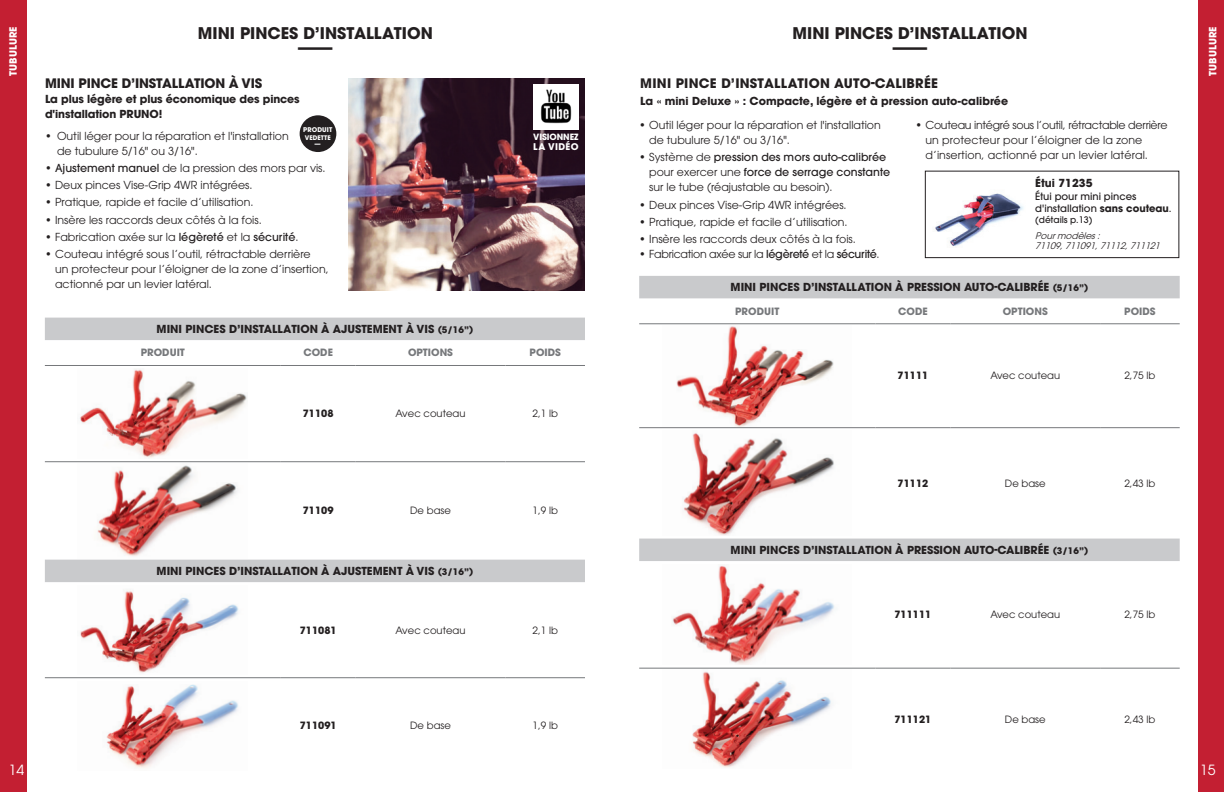
<style>
.page{position:relative;width:1224px;height:792px;background:#fff}
.page>*{position:absolute;margin:0;border:0;box-sizing:border-box;transform-origin:0 0}
.t1{font:37px "ITC Avant Garde Std";color:#231f20}
.t2{font:700 16px "ITC Avant Garde Std";color:#231f20}
.t3{font:14px "ITC Avant Garde Std";color:#fff}
.t4{font:700 13px "ITC Avant Garde Std";letter-spacing:.015em;color:#231f20}
.t5{font:700 13px "ITC Avant Garde Std";letter-spacing:-.01em;color:#231f20}
.t6{font:11px/15px "ITC Avant Garde Std";color:#231f20}
.t7{font:700 11px/15px "ITC Avant Garde Std";color:#231f20}
.t8{font:11px "ITC Avant Garde Std";letter-spacing:-.025em;color:#231f20}
.t9{font:10px "ITC Avant Garde Std";color:#231f20}
.t10{font:700 10px "ITC Avant Garde Std";color:#76787b}
.t11{font:700 10px "ITC Avant Garde Std";color:#231f20}
.t12{font:500 10px/12px "Avant Garde";color:#231f20}
.t13{font:700 10px "ITC Avant Garde Std";color:#fff}
.t14{font:700 9.2px "ITC Avant Garde Std";letter-spacing:.035em;color:#fff}
.t15{font:italic 9px/10.8px "ITC Avant Garde Std";color:#231f20}
.t16{font:500 9px "Avant Garde";color:#231f20}
.t17{font:700 8.6px "ITC Avant Garde Std";letter-spacing:-.01em;color:#fff}
.t18{font:700 6.5px "ITC Avant Garde Std";letter-spacing:.01em;color:#fff}
.t19{font:700 6.3px/5.8px "ITC Avant Garde Std";letter-spacing:.01em;color:#fff;text-align:center}
.s1{font-family:"Avant Garde";font-weight:500}
.s2{font-family:"ITC Avant Garde Std";font-weight:700}
.s3{font-size:9px}
</style>
<div class="page">
<div style="left:0;top:0;width:27px;height:792px;background:#c31f32"></div>
<div style="left:1198px;top:0;width:26px;height:792px;background:#c31f32"></div>
<img style="left:348px;top:78px;width:237px;height:212px">
<svg style="left:45px;top:318px;width:540px;height:264px"></svg>
<hr style="left:45px;top:365px;width:236px;height:1px;background:#76787b">
<hr style="left:281px;top:365px;width:75px;height:1px;background:#76787b">
<hr style="left:356px;top:365px;width:149px;height:1px;background:#76787b">
<hr style="left:505px;top:365px;width:80px;height:1px;background:#76787b">
<hr style="left:45px;top:462px;width:236px;height:1px;background:#76787b">
<hr style="left:281px;top:462px;width:75px;height:1px;background:#76787b">
<hr style="left:356px;top:462px;width:149px;height:1px;background:#76787b">
<hr style="left:505px;top:462px;width:80px;height:1px;background:#76787b">
<hr style="left:45px;top:678px;width:236px;height:1px;background:#76787b">
<hr style="left:281px;top:678px;width:75px;height:1px;background:#76787b">
<hr style="left:356px;top:678px;width:149px;height:1px;background:#76787b">
<hr style="left:505px;top:678px;width:80px;height:1px;background:#76787b">
<img style="left:78px;top:369px;width:170px;height:90px">
<img style="left:78px;top:463px;width:170px;height:95px">
<img style="left:80px;top:591px;width:159px;height:82px">
<img style="left:106px;top:684px;width:133px;height:85px">
<div style="left:533px;top:84px;width:46px;height:45px;background:#fff"></div>
<img style="left:540px;top:89px;width:32px;height:35px">
<div style="left:300px;top:115px;width:36px;height:37px;background:#231f20;border-radius:50%"></div>
<svg style="left:639px;top:276px;width:541px;height:285px"></svg>
<hr style="left:639px;top:324px;width:237px;height:1px;background:#76787b">
<hr style="left:876px;top:324px;width:74px;height:1px;background:#76787b">
<hr style="left:950px;top:324px;width:150px;height:1px;background:#76787b">
<hr style="left:1100px;top:324px;width:80px;height:1px;background:#76787b">
<hr style="left:639px;top:428px;width:237px;height:1px;background:#76787b">
<hr style="left:876px;top:428px;width:74px;height:1px;background:#76787b">
<hr style="left:950px;top:428px;width:150px;height:1px;background:#76787b">
<hr style="left:1100px;top:428px;width:80px;height:1px;background:#76787b">
<hr style="left:639px;top:668px;width:237px;height:1px;background:#76787b">
<hr style="left:876px;top:668px;width:74px;height:1px;background:#76787b">
<hr style="left:950px;top:668px;width:150px;height:1px;background:#76787b">
<hr style="left:1100px;top:668px;width:80px;height:1px;background:#76787b">
<img style="left:663px;top:325px;width:189px;height:101px">
<img style="left:663px;top:431px;width:189px;height:105px">
<img style="left:672px;top:565px;width:163px;height:99px">
<img style="left:692px;top:671px;width:139px;height:97px">
<div style="left:925px;top:171px;width:254px;height:87px;border:1px solid #231f20"></div>
<img style="left:935px;top:193px;width:89px;height:54px">
<p class="t13" style="left:6px;top:76px;width:51px;rotate:-90deg">TUBULURE</p>
<p class="t2" style="left:793px;top:22px;width:236px">MINI PINCES D’INSTALLATION</p>
<p class="t2" style="left:198px;top:22px;width:236px">MINI PINCES D’INSTALLATION</p>
<p class="t1" style="left:297px;top:22px;width:38px">—</p>
<p class="t1" style="left:892px;top:22px;width:38px">—</p>
<p class="t4" style="left:640px;top:75px;width:299px">MINI PINCE D’INSTALLATION AUTO-CALIBRÉE</p>
<p class="t7" style="left:640px;top:94px;width:369px">La « mini Deluxe » : Compacte, légère et à pression auto-calibrée</p>
<p class="t6" style="left:649px;top:118px;width:233px;text-indent:-10px">• Outil léger pour la réparation et l'installation de tubulure 5/16" ou 3/16".</p>
<p class="t6" style="left:649px;top:150px;width:242px;text-indent:-10px">• Système de <span class="s1">pression des mors auto-calibrée </span>pour exercer une <span class="s1">force de serrage constante </span>sur le tube (réajustable au besoin).</p>
<p class="t6" style="left:639px;top:197px;width:209px">• Deux pinces Vise-Grip 4WR intégrées.</p>
<p class="t6" style="left:639px;top:214px;width:210px">• Pratique, rapide et facile d’utilisation.</p>
<p class="t6" style="left:639px;top:231px;width:218px">• Insère les raccords deux côtés à la fois.</p>
<p class="t8" style="left:639px;top:247px;width:242px">• Fabrication axée sur la <span class="s1">légèreté</span> et la <span class="s1">sécurité</span>.</p>
<p class="t5" style="left:45px;top:75px;width:219px">MINI PINCE D’INSTALLATION À VIS</p>
<p class="t7" style="left:45px;top:91px;width:256px">La plus légère et plus économique des pinces d'installation PRUNO!</p>
<p class="t6" style="left:57px;top:128px;width:233px;text-indent:-12px">• Outil léger pour la réparation et l'installation de tubulure 5/16" ou 3/16".</p>
<p class="t6" style="left:45px;top:160px;width:282px">• <span class="s1">Ajustement manuel</span> de la pression des mors par vis.</p>
<p class="t6" style="left:45px;top:178px;width:209px">• Deux pinces Vise-Grip 4WR intégrées.</p>
<p class="t6" style="left:45px;top:195px;width:210px">• Pratique, rapide et facile d’utilisation.</p>
<p class="t6" style="left:45px;top:212px;width:218px">• Insère les raccords deux côtés à la fois.</p>
<p class="t6" style="left:45px;top:229px;width:255px">• Fabrication axée sur la <span class="s1">légèreté</span> et la <span class="s1">sécurité</span>.</p>
<p class="t6" style="left:55px;top:246px;width:275px;text-indent:-10px">• Couteau intégré sous l’outil, rétractable derrière<br>un protecteur pour l’éloigner de la zone d’insertion, actionné par un levier latéral.</p>
<p class="t6" style="left:925px;top:117px;width:244px;text-indent:-10px">• Couteau intégré sous l’outil, rétractable derrière un protecteur pour l’éloigner de la zone d’insertion, actionné par un levier latéral.</p>
<p class="t18" style="left:303px;top:126px;width:31px">PRODUIT</p>
<p class="t19" style="left:305px;top:135px;width:28px">VEDETTE —</p>
<p class="t17" style="left:533px;top:131px;width:47px">VISIONNEZ</p>
<p class="t14" style="left:533px;top:140px;width:47px">LA VIDÉO</p>
<p class="t7" style="left:1035px;top:175px;width:59px">Étui 71235</p>
<p class="t12" style="left:1035px;top:191px;width:138px">Étui pour mini pinces d'installation <span class="s2">sans couteau</span>.</p>
<p class="t16" style="left:1035px;top:214px;width:59px">(détails p.13)</p>
<p class="t15" style="left:1035px;top:230px;width:129px">Pourmodèles:<br>71109,711091,71112,711121</p>
<p class="t7" style="left:731px;top:279px;width:359px">MINI PINCES D’INSTALLATION À PRESSION AUTO-CALIBRÉE <span class="s3">(5/16”)</span></p>
<p class="t10" style="left:735px;top:304px;width:46px">PRODUIT</p>
<p class="t10" style="left:898px;top:304px;width:31px">CODE</p>
<p class="t10" style="left:1003px;top:304px;width:46px">OPTIONS</p>
<p class="t10" style="left:1124px;top:304px;width:33px">POIDS</p>
<p class="t7" style="left:157px;top:321px;width:318px">MINI PINCES D’INSTALLATION À AJUSTEMENT À VIS <span class="s3">(5/16”)</span></p>
<p class="t10" style="left:141px;top:346px;width:46px">PRODUIT</p>
<p class="t10" style="left:303px;top:346px;width:31px">CODE</p>
<p class="t10" style="left:408px;top:346px;width:46px">OPTIONS</p>
<p class="t10" style="left:529px;top:346px;width:33px">POIDS</p>
<p class="t11" style="left:303px;top:407px;width:32px">71108</p>
<p class="t9" style="left:396px;top:407px;width:71px">Avec couteau</p>
<p class="t9" style="left:533px;top:407px;width:27px">2,1 lb</p>
<p class="t11" style="left:303px;top:504px;width:32px">71109</p>
<p class="t9" style="left:410px;top:505px;width:42px">De base</p>
<p class="t9" style="left:533px;top:505px;width:27px">1,9 lb</p>
<p class="t7" style="left:157px;top:563px;width:318px">MINI PINCES D’INSTALLATION À AJUSTEMENT À VIS <span class="s3">(3/16”)</span></p>
<p class="t11" style="left:300px;top:623px;width:39px">711081</p>
<p class="t9" style="left:396px;top:624px;width:71px">Avec couteau</p>
<p class="t9" style="left:533px;top:624px;width:27px">2,1 lb</p>
<p class="t11" style="left:300px;top:719px;width:39px">711091</p>
<p class="t9" style="left:410px;top:719px;width:42px">De base</p>
<p class="t9" style="left:533px;top:719px;width:27px">1,9 lb</p>
<p class="t11" style="left:898px;top:369px;width:32px">71111</p>
<p class="t9" style="left:990px;top:370px;width:71px">Avec couteau</p>
<p class="t9" style="left:1124px;top:370px;width:32px">2,75 lb</p>
<p class="t11" style="left:898px;top:477px;width:32px">71112</p>
<p class="t9" style="left:1005px;top:477px;width:42px">De base</p>
<p class="t9" style="left:1124px;top:477px;width:32px">2,43 lb</p>
<p class="t7" style="left:731px;top:542px;width:359px">MINI PINCES D’INSTALLATION À PRESSION AUTO-CALIBRÉE <span class="s3">(3/16”)</span></p>
<p class="t11" style="left:894px;top:608px;width:39px">711111</p>
<p class="t9" style="left:990px;top:608px;width:71px">Avec couteau</p>
<p class="t9" style="left:1124px;top:608px;width:32px">2,75 lb</p>
<p class="t11" style="left:894px;top:712px;width:39px">711121</p>
<p class="t9" style="left:1005px;top:713px;width:42px">De base</p>
<p class="t9" style="left:1124px;top:713px;width:32px">2,43 lb</p>
<p class="t13" style="left:1206px;top:76px;width:51px;rotate:-90deg">TUBULURE</p>
<p class="t3" style="left:9px;top:762px;width:17px">14</p>
<p class="t3" style="left:1200px;top:762px;width:17px">15</p>
</div>
